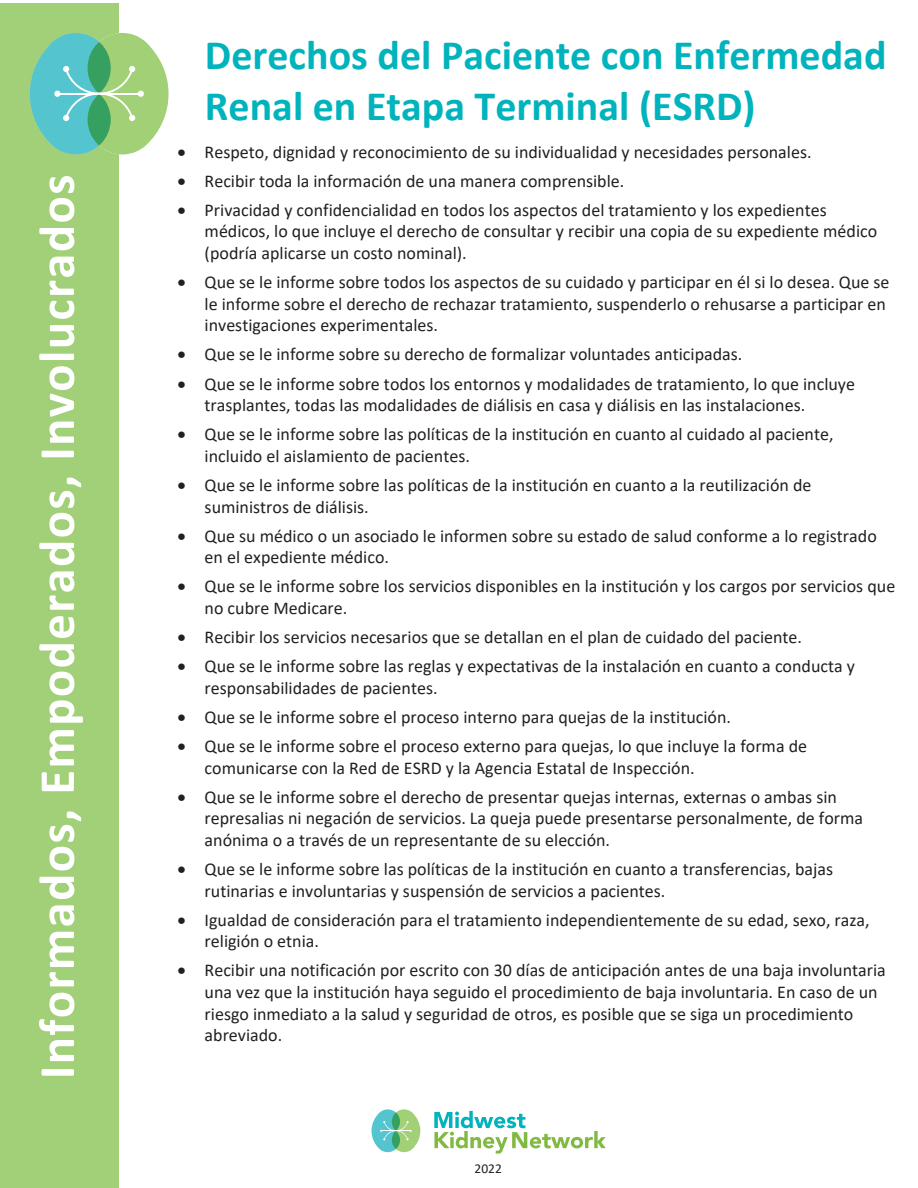
<style>
.page{position:relative;width:918px;height:1188px;background:#fff}
.page>*{position:absolute;margin:0;border:0;box-sizing:border-box;transform-origin:0 0}
.Address{font:700 51px "Calibri";letter-spacing:.025em;color:#fff}
.t1{font:700 42px/50.4px "Calibri";color:#00b3bd}
.t2{font:18px/21.6px "Calibri";color:#231f20}
.t3{font:13.5px "Calibri";color:#231f20}
</style>
<div class="page">
<div style="left:0;top:3px;width:119px;height:1185px;background:#a1d078"></div>
<hr style="left:917px;top:0;width:1px;height:1188px;background:#00b3bd">
<svg style="left:30px;top:33px;width:139px;height:121px"></svg>
<svg style="left:372px;top:1109px;width:48px;height:43px"></svg>
<svg style="left:434px;top:1111px;width:172px;height:43px"></svg>
<p class="Address" style="left:21px;top:1079px;width:906px;rotate:-90deg">Informados, Empoderados, Involucrados</p>
<p class="t1" style="left:205px;top:29px;width:683px">Derechos del Paciente con Enfermedad<br>Renal en Etapa Terminal (ESRD)</p>
<p class="t2" style="left:178px;top:140px;width:635px">• Respeto, dignidad y reconocimiento de su individualidad y necesidades personales.</p>
<p class="t2" style="left:178px;top:169px;width:448px">• Recibir toda la información de una manera comprensible.</p>
<p class="t2" style="left:205px;top:199px;width:674px;text-indent:-27px">• Privacidad y confidencialidad en todos los aspectos del tratamiento y los expedientes médicos, lo que incluye el derecho de consultar y recibir una copia de su expediente médico (podría aplicarse un costo nominal).</p>
<p class="t2" style="left:205px;top:271px;width:686px;text-indent:-27px">• Que se le informe sobre todos los aspectos de su cuidado y participar en él si lo desea. Que se le informe sobre el derecho de rechazar tratamiento, suspenderlo o rehusarse a participar en investigaciones experimentales.</p>
<p class="t2" style="left:178px;top:343px;width:566px">• Que se le informe sobre su derecho de formalizar voluntades anticipadas.</p>
<p class="t2" style="left:205px;top:372px;width:652px;text-indent:-27px">• Que se le informe sobre todos los entornos y modalidades de tratamiento, lo que incluye trasplantes, todas las modalidades de diálisis en casa y diálisis en las instalaciones.</p>
<p class="t2" style="left:205px;top:423px;width:630px;text-indent:-27px">• Que se le informe sobre las políticas de la institución en cuanto al cuidado al paciente, incluido el aislamiento de pacientes.</p>
<p class="t2" style="left:205px;top:474px;width:608px;text-indent:-27px">• Que se le informe sobre las políticas de la institución en cuanto a la reutilización de suministros de diálisis.</p>
<p class="t2" style="left:205px;top:524px;width:674px;text-indent:-27px">• Que su médico o un asociado le informen sobre su estado de salud conforme a lo registrado en el expediente médico.</p>
<p class="t2" style="left:205px;top:575px;width:692px;text-indent:-27px">• Que se le informe sobre los servicios disponibles en la institución y los cargos por servicios que no cubre Medicare.</p>
<p class="t2" style="left:178px;top:626px;width:626px">• Recibir los servicios necesarios que se detallan en el plan de cuidado del paciente.</p>
<p class="t2" style="left:205px;top:655px;width:652px;text-indent:-27px">• Que se le informe sobre las reglas y expectativas de la instalación en cuanto a conducta y responsabilidades de pacientes.</p>
<p class="t2" style="left:178px;top:706px;width:555px">• Que se le informe sobre el proceso interno para quejas de la institución.</p>
<p class="t2" style="left:205px;top:735px;width:604px;text-indent:-27px">• Que se le informe sobre el proceso externo para quejas, lo que incluye la forma de comunicarse con la Red de ESRD y la Agencia Estatal de Inspección.</p>
<p class="t2" style="left:205px;top:785px;width:660px;text-indent:-27px">• Que se le informe sobre el derecho de presentar quejas internas, externas o ambas sin represalias ni negación de servicios. La queja puede presentarse personalmente, de forma anónima o a través de un representante de su elección.</p>
<p class="t2" style="left:205px;top:858px;width:630px;text-indent:-27px">• Que se le informe sobre las políticas de la institución en cuanto a transferencias, bajas rutinarias e involuntarias y suspensión de servicios a pacientes.</p>
<p class="t2" style="left:205px;top:908px;width:667px;text-indent:-27px">• Igualdad de consideración para el tratamiento independientemente de su edad, sexo, raza, religión o etnia.</p>
<p class="t2" style="left:205px;top:959px;width:683px;text-indent:-27px">• Recibir una notificación por escrito con 30 días de anticipación antes de una baja involuntaria una vez que la institución haya seguido el procedimiento de baja involuntaria. En caso de un riesgo inmediato a la salud y seguridad de otros, es posible que se siga un procedimiento abreviado.</p>
<p class="t3" style="left:475px;top:1159px;width:29px">2022</p>
</div>
